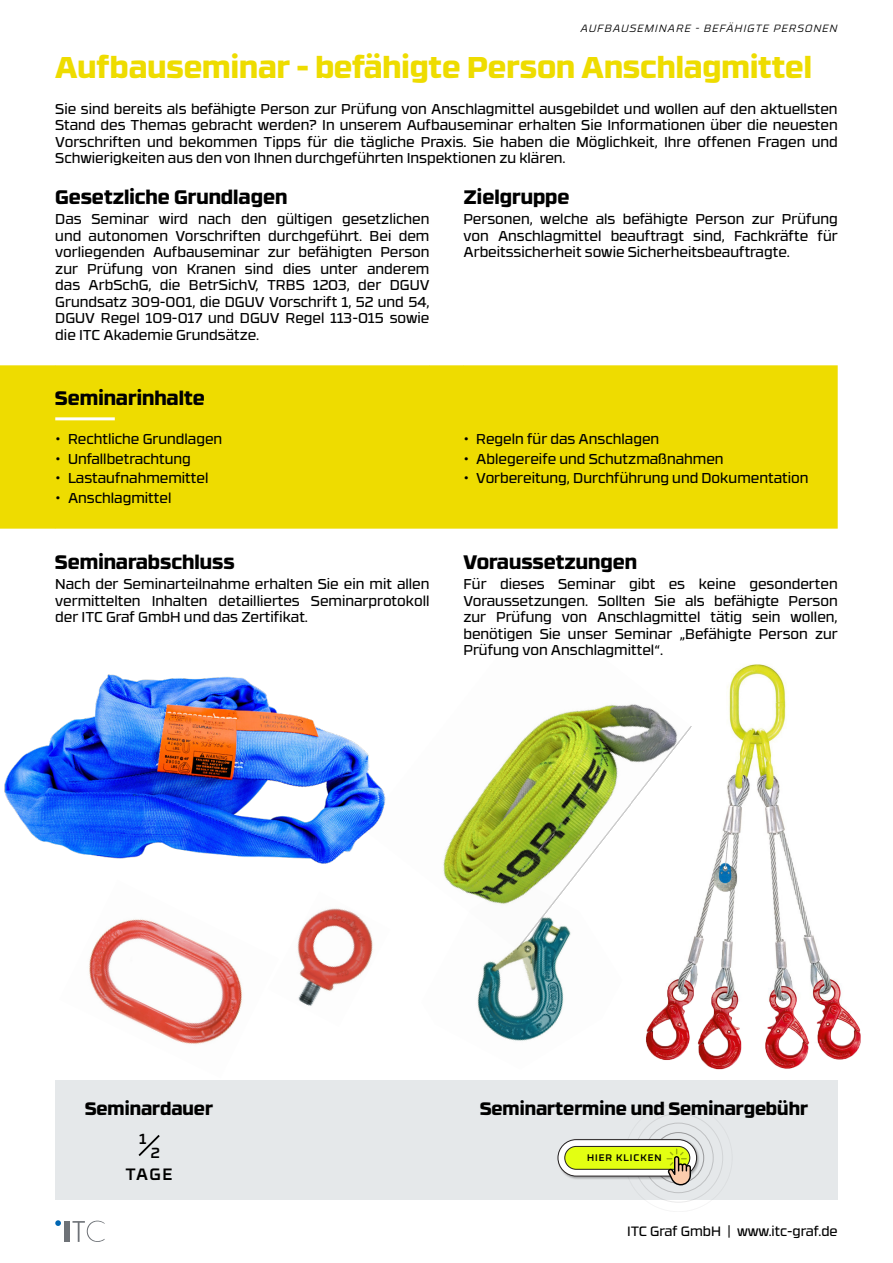
<style>
.page{position:relative;width:893px;height:1263px;background:#fff}
.page>*{position:absolute;margin:0;border:0;box-sizing:border-box;transform-origin:0 0}
.Title_33pt{font:800 30px "RB No 3.1";color:#eedc00}
.H2_Black-L{font:800 19.5px "RB No 3.1";color:#000}
.Paragraph_Style_1{font:800 18px "RB No 3.1";color:#000}
.t1{font:500 16.35px "RB No 3.1";color:#000}
.t2{font:500 14.55px "RB No 3.1";color:#000}
.Basic_font{font:14.25px/16.5px "RB No 3.1";color:#000;text-align:justify}
.Body{font:14.25px/16.5px "RB No 3.1";color:#000;text-align:justify}
.t3{font:13.5px "RB No 3.1";color:#000}
.t4{font:italic 300 10.5px "RB No 3.1";letter-spacing:.1em;color:#000}
.t5{font:500 9.45px "RB No 3.1";letter-spacing:.1em;color:#000}
</style>
<div class="page">
<img style="left:443px;top:704px;width:190px;height:175px">
<img style="left:633px;top:664px;width:228px;height:406px">
<div style="left:0;top:365px;width:838px;height:164px;background:#eedc00"></div>
<hr style="left:55px;top:417px;width:60px;height:3px;background:#fff">
<img style="left:89px;top:919px;width:153px;height:125px">
<img style="left:4px;top:674px;width:382px;height:190px">
<img style="left:446px;top:879px;width:127px;height:162px">
<img style="left:297px;top:908px;width:76px;height:98px">
<div style="left:55px;top:1080px;width:213px;height:119px;background:#e5e8ea"></div>
<div style="left:268px;top:1080px;width:570px;height:119px;background:#e5e8ea"></div>
<svg style="left:138px;top:1135px;width:22px;height:21px"></svg>
<div style="left:653px;top:1132px;width:51px;height:51px;border:1px solid #231f20;border-radius:50%"></div>
<img style="left:557px;top:1138px;width:144px;height:42px">
<svg style="left:558px;top:1139px;width:139px;height:37px"></svg>
<div style="left:558px;top:1139px;width:139px;height:37px;border:1px solid #231f20;border-radius:18px"></div>
<div style="left:565px;top:1146px;width:125px;height:23px;background:#e3ff12;border-radius:11px"></div>
<div style="left:564px;top:1146px;width:126px;height:23px;border:1px solid #231f20;border-radius:11px"></div>
<svg style="left:666px;top:1148px;width:25px;height:37px"></svg>
<svg style="left:73px;top:1220px;width:32px;height:22px"></svg>
<div style="left:64px;top:1221px;width:6px;height:21px;background:#6e7277"></div>
<svg style="left:55px;top:1220px;width:6px;height:6px"></svg>
<p class="t4" style="left:581px;top:20px;width:258px">AUFBAUSEMINARE - BEFÄHIGTE PERSONEN</p>
<p class="Title_33pt" style="left:55px;top:42px;width:758px">Aufbauseminar - befähigte Person Anschlagmittel</p>
<p class="Basic_font" style="left:55px;top:100px;width:784px">Sie sind bereits als befähigte Person zur Prüfung von Anschlagmittel ausgebildet und wollen auf den aktuellsten Stand des Themas gebracht werden? In unserem Aufbauseminar erhalten Sie Informationen über die neuesten Vorschriften und bekommen Tipps für die tägliche Praxis. Sie haben die Möglichkeit, Ihre offenen Fragen und Schwierigkeiten aus den von Ihnen durchgeführten Inspektionen zu klären.</p>
<h2 class="H2_Black-L" style="left:55px;top:181px;width:234px">Gesetzliche Grundlagen</h2>
<h2 class="H2_Black-L" style="left:463px;top:181px;width:107px">Zielgruppe</h2>
<p class="Basic_font" style="left:55px;top:210px;width:376px">Das Seminar wird nach den gültigen gesetzlichen und autonomen Vorschriften durchgeführt. Bei dem vorliegenden Aufbauseminar zur befähigten Person zur Prüfung von Kranen sind dies unter anderem das ArbSchG, die BetrSichV, TRBS 1203, der DGUV Grundsatz 309-001, die DGUV Vorschrift 1, 52 und 54, DGUV Regel 109-017 und DGUV Regel 113-015 sowie die ITC Akademie Grundsätze.</p>
<p class="Basic_font" style="left:463px;top:210px;width:376px">Personen, welche als befähigte Person zur Prüfung von Anschlagmittel beauftragt sind, Fachkräfte für Arbeitssicherheit sowie Sicherheitsbeauftragte.</p>
<p class="H2_Black-L" style="left:55px;top:382px;width:151px">Seminarinhalte</p>
<p class="Basic_font" style="left:55px;top:430px;width:169px">• Rechtliche Grundlagen</p>
<p class="Basic_font" style="left:55px;top:449px;width:137px">• Unfallbetrachtung</p>
<p class="Basic_font" style="left:55px;top:469px;width:155px">• Lastaufnahmemittel</p>
<p class="Basic_font" style="left:55px;top:488px;width:118px">• Anschlagmittel</p>
<p class="Basic_font" style="left:463px;top:430px;width:197px">• Regeln für das Anschlagen</p>
<p class="Basic_font" style="left:463px;top:449px;width:262px">• Ablegereife und Schutzmaßnahmen</p>
<p class="Basic_font" style="left:463px;top:469px;width:346px">• Vorbereitung, Durchführung und Dokumentation</p>
<h2 class="H2_Black-L" style="left:55px;top:546px;width:181px">Seminarabschluss</h2>
<h2 class="H2_Black-L" style="left:463px;top:546px;width:175px">Voraussetzungen</h2>
<p class="Body" style="left:55px;top:575px;width:376px">Nach der Seminarteilnahme erhalten Sie ein mit allen vermittelten Inhalten detailliertes Seminarprotokoll der ITC Graf GmbH und das Zertifikat.</p>
<p class="Basic_font" style="left:463px;top:575px;width:376px">Für dieses Seminar gibt es keine gesonderten Voraussetzungen. Sollten Sie als befähigte Person zur Prüfung von Anschlagmittel tätig sein wollen, benötigen Sie unser Seminar „Befähigte Person zur Prüfung von Anschlagmittel“.</p>
<p class="Paragraph_Style_1" style="left:85px;top:1093px;width:129px">Seminardauer</p>
<p class="Paragraph_Style_1" style="left:480px;top:1093px;width:329px">Seminartermine und Seminargebühr</p>
<h2 class="t2" style="left:139px;top:1127px;width:8px">1</h2>
<h2 class="t2" style="left:151px;top:1141px;width:10px">2</h2>
<h2 class="t1" style="left:125px;top:1161px;width:49px">TAGE</h2>
<p class="t5" style="left:587px;top:1150px;width:76px">HIER KLICKEN</p>
<p class="t3" style="left:627px;top:1221px;width:212px">ITC Graf GmbH | www.itc-graf.de</p>
</div>
